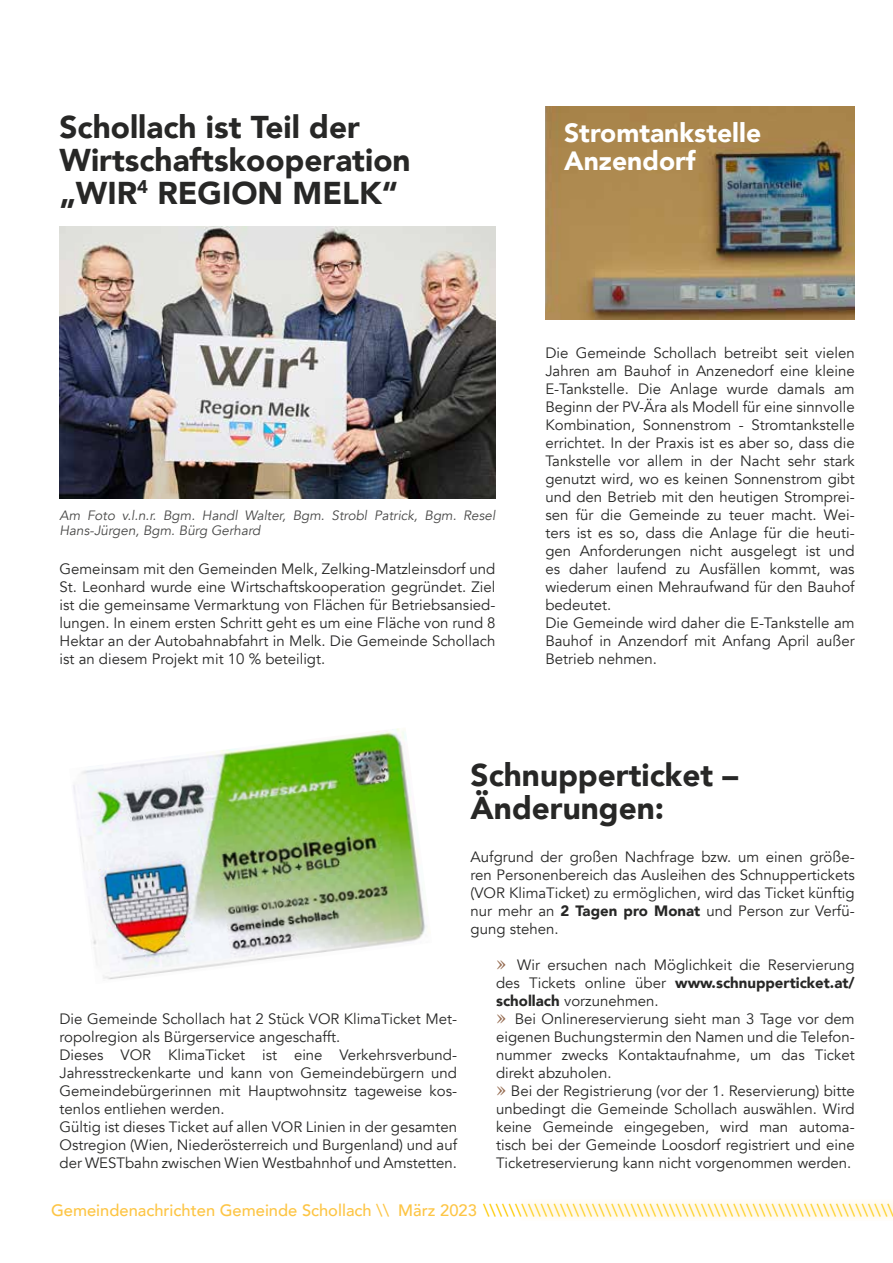
<style>
.page{position:relative;width:893px;height:1263px;background:#fff}
.page>*{position:absolute;margin:0;border:0;box-sizing:border-box;transform-origin:0 0}
.t1{font:900 31.5px/33px "Avenir";color:#272726}
.t2{font:900 26.4px/28px "Avenir";color:#fff}
.t3{font:500 16.5px "Avenir";color:#feca00}
.t4{font:15px/18px "Avenir";color:#272726}
.t5{font:italic 13.5px/15px "Avenir";color:#484847}
.s1{font-weight:900}
.s2{font-family:"Janson URW";font-size:25.5px;color:#946a4f}
.s3{color:#fdc545}
</style>
<div class="page">
<div style="left:519px;top:1199px;width:374px;height:21px;background:#fffaec"></div>
<img style="left:545px;top:106px;width:310px;height:214px">
<img style="left:60px;top:227px;width:435px;height:272px">
<img style="left:73px;top:728px;width:354px;height:252px">
<h1 class="t1" style="left:60px;top:110px;width:353px">Schollach ist Teil der<br>Wirtschaftskooperation „WIR<sup>4</sup> REGION MELK“</h1>
<h2 class="t2" style="left:564px;top:118px;width:198px">Stromtankstelle<br>Anzendorf</h2>
<p class="t5" style="left:60px;top:508px;width:437px">Am Foto v.l.n.r. Bgm. Handl Walter, Bgm. Strobl Patrick, Bgm. Resel<br>Hans-Jürgen, Bgm. Bürg Gerhard</p>
<p class="t4" style="left:60px;top:560px;width:437px;text-align:justify">Gemeinsam mit den Gemeinden Melk, Zelking-Matzleinsdorf und St. Leonhard wurde eine Wirtschaftskooperation gegründet. Ziel ist die gemeinsame Vermarktung von Flächen für Betriebsansied&shy;lungen. In einem ersten Schritt geht es um eine Fläche von rund 8<br>Hektar an der Autobahnabfahrt in Melk. Die Gemeinde Schollach ist an diesem Projekt mit 10 % beteiligt.</p>
<p class="t4" style="left:545px;top:344px;width:311px">Die Gemeinde Schollach betreibt seit vielen Jahren am Bauhof in Anzenedorf eine kleine E-Tankstelle. Die Anlage wurde damals am Beginn der PV-Ära als Modell für eine sinnvolle Kombination, Sonnenstrom - Stromtankstelle errichtet. In der Praxis ist es aber so, dass die Tankstelle vor allem in der Nacht sehr stark genutzt wird, wo es keinen Sonnenstrom gibt und den Betrieb mit den heutigen Stromprei&shy;sen für die Gemeinde zu teuer macht. Wei&shy;ters ist es so, dass die Anlage für die heuti&shy;gen Anforderungen nicht ausgelegt ist und es daher laufend zu Ausfällen kommt, was wiederum einen Mehraufwand für den Bauhof bedeutet.<br>Die Gemeinde wird daher die E-Tankstelle am Bauhof in Anzendorf mit Anfang April außer Betrieb nehmen.</p>
<p class="t4" style="left:60px;top:1010px;width:399px">Die Gemeinde Schollach hat 2 Stück VOR KlimaTicket Met&shy;ropolregion als Bürgerservice angeschafft.<br>Dieses VOR KlimaTicket ist eine Verkehrsverbund-- Jahresstreckenkarte und kann von Gemeindebürgern und Gemeindebürgerinnen mit Hauptwohnsitz tageweise kos&shy;tenlos entliehen werden.<br>Gültig ist dieses Ticket auf allen VOR Linien in der gesamten Ostregion (Wien, Niederösterreich und Burgenland) und auf der WESTbahn zwischen Wien Westbahnhof und Amstetten.</p>
<h1 class="t1" style="left:471px;top:758px;width:269px">Schnupperticket –<br>Änderungen:</h1>
<p class="t4" style="left:471px;top:848px;width:386px;text-align:justify">Aufgrund der großen Nachfrage bzw. um einen größe&shy;ren Personenbereich das Ausleihen des Schnuppertickets (VOR KlimaTicket) zu ermöglichen, wird das Ticket künftig nur mehr an <span class="s1">2 Tagen pro Monat</span> und Person zur Verfü&shy;gung stehen.</p>
<p class="t4" style="left:496px;top:956px;width:360px"><span class="s2">»</span> Wir ersuchen nach Möglichkeit die Reservierung des Tickets online über <span class="s1">www.schnupperticket.at/ schollach</span> vorzunehmen.<br><span class="s2">»</span> Bei Onlinereservierung sieht man 3 Tage vor dem eigenen Buchungstermin den Namen und die Telefon&shy;nummer zwecks Kontaktaufnahme, um das Ticket direkt abzuholen.<br><span class="s2">»</span> Bei der Registrierung (vor der 1. Reservierung) bitte unbedingt die Gemeinde Schollach auswählen. Wird keine Gemeinde eingegeben, wird man automa&shy;tisch bei der Gemeinde Loosdorf registriert und eine Ticketreservierung kann nicht vorgenommen werden.</p>
<p class="t3" style="left:51px;top:1196px;width:844px"><span class="s3">Gemeindenachrichten Gemeinde Schollach \\ März 2023</span> \\\\\\\\\\\\\\\\\\\\\\\\\\\\\\\\\\\\\\\\\\\\\\\\\\\\\\\\\\\\\\\\</p>
</div>
